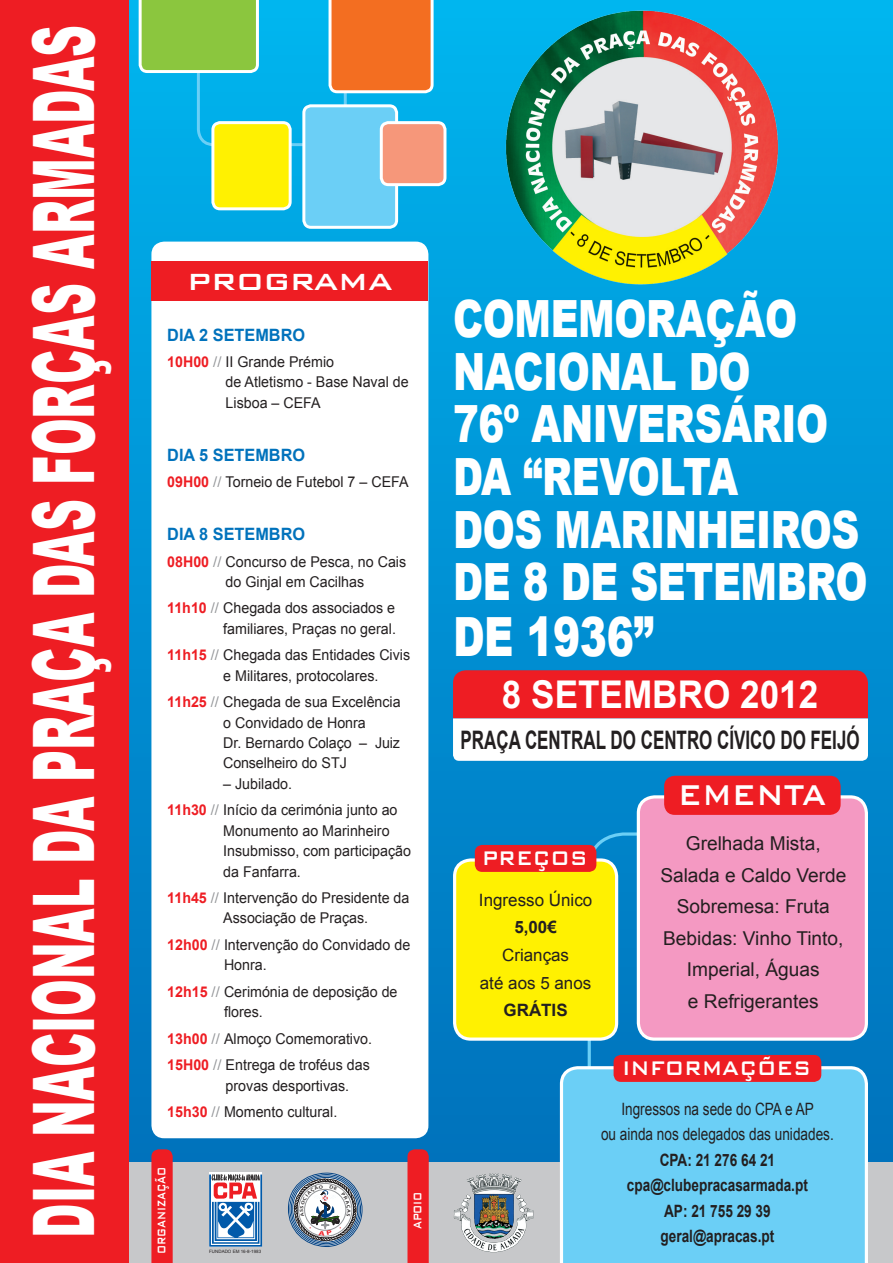
<style>
.page{position:relative;width:893px;height:1263px;background:#fff}
.page>*{position:absolute;margin:0;border:0;box-sizing:border-box;transform-origin:0 0}
.t1{font:900 84.9px "Arial";color:#fff;scale:.52 1}
.t2{font:900 54px "Arial";letter-spacing:-.01em;color:#fff;scale:.75 1}
.t3{font:900 51.3px/52.7px "Arial";letter-spacing:-.01em;color:#fff;scale:.75 1}
.t4{font:700 38.25px "Arial";color:#fff;scale:.92 1}
.t5{font:500 38.25px "Bank Gothic BT";color:#fff}
.t6{font:500 38.25px "Bank Gothic BT";color:#fff;scale:.84 1}
.t7{font:500 26.4px "Bank Gothic BT";color:#fff;scale:.84 1}
.t8{font:700 25.5px "Arial";color:#231f20;scale:.67 1}
.t9{font:19.05px/31.5px "Arial";color:#231f20;text-align:center}
.t10{font:700 16.95px/25.5px "Arial";color:#231f20;text-align:center;scale:.8 1}
.t11{font:16.95px/25.5px "Arial";color:#231f20;text-align:center;scale:.8 1}
.t12{font:700 16.95px "Arial";color:#0072bc;scale:.96 1}
.t13{font:16.95px/27.6px "Arial";color:#231f20;text-align:center}
.t14{font:700 16.95px "Arial";color:#231f20}
.t15{font:14.85px/20.4px "Arial";color:#231f20;scale:.96 1}
.t16{font:500 14.85px "Bank Gothic BT";color:#fff;scale:.7 1}
.t17{font:4.5px "Arial";color:#231f20}
.s1{font-weight:700;color:#ee1d23}
.s2{color:#939598}
</style>
<div class="page">
<div style="left:0;top:1126px;width:893px;height:137px;background:#c7c8ca"></div>
<div style="left:0;top:0;width:893px;height:1161px;background:linear-gradient(to bottom,#00b4ee,#0372bc)"></div>
<svg style="left:139px;top:0;width:295px;height:148px;background:#66a894"></svg>
<div style="left:213px;top:123px;width:77px;height:86px;background:#fff101;border-radius:7px"></div>
<div style="left:211px;top:121px;width:81px;height:89px;border:3px solid #fff;border-radius:7px"></div>
<div style="left:304px;top:106px;width:93px;height:121px;background:#6bcff6;border-radius:7px"></div>
<div style="left:302px;top:104px;width:96px;height:125px;border:3px solid #fff;border-radius:7px"></div>
<div style="left:381px;top:123px;width:64px;height:62px;background:#f6977a;border-radius:7px"></div>
<div style="left:380px;top:121px;width:66px;height:65px;border:3px solid #fff;border-radius:7px"></div>
<div style="left:151px;top:242px;width:277px;height:896px;background:#fff;border-radius:13px"></div>
<div style="left:151px;top:261px;width:277px;height:39px;background:#ee1d23"></div>
<div style="left:0;top:0;width:129px;height:1263px;background:#ee1d23"></div>
<div style="left:209px;top:1172px;width:53px;height:75px;background:#fff"></div>
<svg style="left:209px;top:1174px;width:53px;height:73px"></svg>
<img style="left:453px;top:1173px;width:81px;height:80px">
<svg style="left:453px;top:670px;width:415px;height:91px"></svg>
<svg style="left:151px;top:1149px;width:22px;height:114px;background:#e8232a"></svg>
<svg style="left:407px;top:1149px;width:22px;height:114px;background:#e8232a"></svg>
<svg style="left:586px;top:831px;width:164px;height:235px;background:#0780c5"></svg>
<div style="left:560px;top:1066px;width:308px;height:197px;background:#6bcff6"></div>
<div style="left:638px;top:797px;width:228px;height:242px;background:#f499c2;border-radius:16px"></div>
<div style="left:637px;top:795px;width:231px;height:246px;border:3px solid #fff;border-radius:16px"></div>
<div style="left:664px;top:776px;width:177px;height:39px;background:#ee1d23;border-radius:11px"></div>
<div style="left:614px;top:1055px;width:207px;height:27px;background:#ee1d23;border-radius:7px"></div>
<div style="left:455px;top:860px;width:162px;height:179px;background:#fff101;border-radius:16px"></div>
<div style="left:453px;top:858px;width:165px;height:183px;border:3px solid #fff;border-radius:16px"></div>
<div style="left:475px;top:845px;width:121px;height:27px;background:#ee1d23;border-radius:7px"></div>
<img style="left:494px;top:0;width:296px;height:295px">
<svg style="left:288px;top:1172px;width:74px;height:75px"></svg>
<h1 class="t1" style="left:2px;top:1238px;width:2333px;rotate:-90deg">DIA NACIONAL DA PRAÇA DAS FORÇAS ARMADAS</h1>
<h3 class="t5" style="left:187px;top:259px;width:206px">programa</h3>
<p class="t12" style="left:167px;top:323px;width:145px">DIA 2 SETEMBRO</p>
<p class="t15" style="left:226px;top:352px;width:192px;text-indent:-58px"><span class="s1">10H00</span> <span class="s2">//</span> II Grande Prémio<br>de Atletismo - Base Naval de<br>Lisboa – CEFA</p>
<p class="t12" style="left:167px;top:443px;width:145px">DIA 5 SETEMBRO</p>
<p class="t15" style="left:167px;top:472px;width:253px"><span class="s1">09H00</span> <span class="s2">//</span> Torneio de Futebol 7 – CEFA</p>
<p class="t12" style="left:167px;top:523px;width:145px">DIA 8 SETEMBRO</p>
<p class="t15" style="left:226px;top:551px;width:190px;text-indent:-58px"><span class="s1">08H00</span> <span class="s2">//</span> Concurso de Pesca, no Cais do Ginjal em Cacilhas</p>
<p class="t15" style="left:167px;top:598px;width:240px;text-align:right"><span class="s1">11H10</span> <span class="s2">//</span> Chegada dos associados e familiares, Praças no geral.</p>
<p class="t15" style="left:223px;top:645px;width:196px;text-indent:-56px"><span class="s1">11H15</span> <span class="s2">//</span> Chegada das Entidades Civis e Militares, protocolares.</p>
<p class="t15" style="left:223px;top:692px;width:186px;text-indent:-56px"><span class="s1">11H25</span> <span class="s2">//</span> Chegada de sua Excelência o Convidado de Honra<br>Dr. Bernardo Colaço – Juiz<br>Conselheiro do STJ</p>
<p class="t15" style="left:167px;top:771px;width:241px;line-height:26.4px;text-indent:56px">– Jubilado.<br><span class="s1">11H30</span> <span class="s2">//</span> Início da cerimónia junto ao</p>
<p class="t15" style="left:223px;top:820px;width:197px">Monumento ao Marinheiro<br>Insubmisso, com participação da Fanfarra.</p>
<p class="t15" style="left:223px;top:888px;width:195px;text-indent:-56px"><span class="s1">11H45</span> <span class="s2">//</span> Intervenção do Presidente da<br>Associação de Praças.</p>
<p class="t15" style="left:224px;top:935px;width:195px;text-indent:-57px"><span class="s1">12H00</span> <span class="s2">//</span> Intervenção do Convidado de<br>Honra.</p>
<p class="t15" style="left:224px;top:981px;width:182px;text-indent:-57px"><span class="s1">12H15</span> <span class="s2">//</span> Cerimónia de deposição de flores.</p>
<p class="t15" style="left:167px;top:1025px;width:215px;line-height:26.4px"><span class="s1">13H00</span> <span class="s2">//</span> Almoço Comemorativo.<br><span class="s1">15H00</span> <span class="s2">//</span> Entrega de troféus das</p>
<p class="t15" style="left:167px;top:1072px;width:191px;line-height:26.4px;text-indent:58px">provas desportivas.<br><span class="s1">15H30</span> <span class="s2">//</span> Momento cultural.</p>
<p class="t16" style="left:154px;top:1254px;width:127px;rotate:-90deg">ORGANIZAÇÃO</p>
<p class="t17" style="left:209px;top:1248px;width:54px">FUNDADO EM 16-8-1983</p>
<p class="t16" style="left:410px;top:1229px;width:56px;rotate:-90deg">APOIO</p>
<h3 class="t3" style="left:453px;top:291px;width:554px">COMEMORAÇÃO<br>NACIONAL DO<br>76º ANIVERSÁRIO<br>DA “REVOLTA<br>DOS MARINHEIROS<br>DE 8 DE SETEMBRO</h3>
<h2 class="t2" style="left:453px;top:597px;width:269px">DE 1936”</h2>
<h3 class="t4" style="left:502px;top:669px;width:345px">8 SETEMBRO 2012</h3>
<h3 class="t8" style="left:461px;top:723px;width:597px">PRAÇA CENTRAL DO CENTRO CÍVICO DO FEIJÓ</h3>
<h3 class="t7" style="left:482px;top:843px;width:128px">PREÇOS</h3>
<p class="t13" style="left:479px;top:886px;width:115px">Ingresso Único</p>
<p class="t14" style="left:514px;top:916px;width:44px">5,00€</p>
<p class="t13" style="left:480px;top:941px;width:113px">Crianças<br>até aos 5 anos</p>
<p class="t14" style="left:503px;top:999px;width:66px">GRÁTIS</p>
<h3 class="t6" style="left:678px;top:774px;width:179px">EMENTA</h3>
<p class="t9" style="left:660px;top:828px;width:187px">Grelhada Mista,<br>Salada e Caldo Verde<br>Sobremesa: Fruta<br>Bebidas: Vinho Tinto,<br>Imperial, Águas<br>e Refrigerantes</p>
<h3 class="t7" style="left:622px;top:1053px;width:226px">INFORMAÇÕES</h3>
<p class="t11" style="left:601px;top:1096px;width:292px">Ingressos na sede do CPA e AP<br>ou ainda nos delegados das unidades.</p>
<p class="t10" style="left:627px;top:1147px;width:228px">CPA: 21 276 64 21<br>CPA@CLUBEPRACASARMADA.PT<br>AP: 21 755 29 39<br>GERAL@APRACAS.PT</p>
</div>
